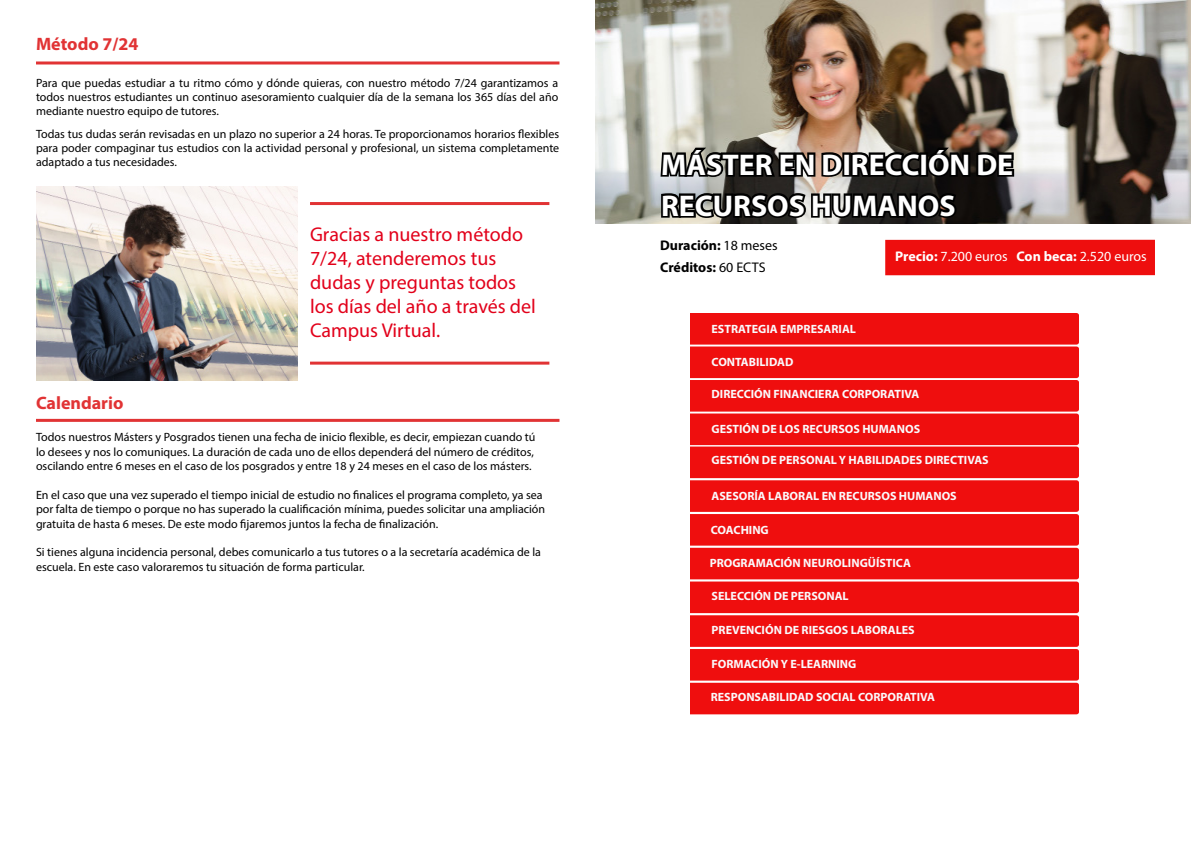
<style>
.page{position:relative;width:1191px;height:842px;background:#fff}
.page>*{position:absolute;margin:0;border:0;box-sizing:border-box;transform-origin:0 0}
.t1{font:700 30px/41px "Myriad Pro";color:#fff}
.t2{font:20px/24px "Myriad Pro";color:#e2001a}
.t3{font:700 18px "Myriad Pro";color:#e13334}
.t4{font:14px "Myriad Pro";color:#fff}
.t5{font:700 14px/21.8px "Myriad Pro";color:#000}
.t6{font:12px/14.4px "Myriad Pro";color:#000}
.t7{font:700 12px "Myriad Pro";color:#fafafc}
.s1{font-weight:700}
.s2{font-weight:400}
</style>
<div class="page">
<img style="left:36px;top:187px;width:262px;height:193px">
<hr style="left:310px;top:362px;width:239px;height:3px;background:#e13334">
<hr style="left:310px;top:202px;width:239px;height:3px;background:#e13334">
<hr style="left:36px;top:61px;width:523px;height:3px;background:#e13334">
<hr style="left:36px;top:419px;width:523px;height:3px;background:#e13334">
<img style="left:690px;top:313px;width:304px;height:402px">
<img style="left:595px;top:0;width:596px;height:224px">
<svg style="left:658px;top:144px;width:358px;height:36px;background:#383430"></svg>
<svg style="left:659px;top:190px;width:299px;height:31px;background:#262624"></svg>
<div style="left:885px;top:240px;width:270px;height:35px;background:#ee0e0e"></div>
<img style="left:994px;top:313px;width:84px;height:402px">
<h3 class="t3" style="left:36px;top:32px;width:104px">Método 7/24</h3>
<p class="t6" style="left:36px;top:75px;width:524px;text-align:justify">Para que puedas estudiar a tu ritmo cómo y dónde quieras, con nuestro método 7/24 garantizamos a todos nuestros estudiantes un continuo asesoramiento cualquier día de la semana los 365 días del año mediante nuestro equipo de tutores.</p>
<p class="t6" style="left:36px;top:126px;width:525px;text-align:justify">Todas tus dudas serán revisadas en un plazo no superior a 24 horas. Te proporcionamos horarios flexibles para poder compaginar tus estudios con la actividad personal y profesional, un sistema completamente adaptado a tus necesidades.</p>
<h3 class="t3" style="left:36px;top:391px;width:89px">Calendario</h3>
<h2 class="t2" style="left:310px;top:221px;width:227px">Gracias a nuestro método<br>7/24, atenderemos tus dudas y preguntas todos los días del año a través del<br>Campus Virtual.</h2>
<p class="t6" style="left:36px;top:430px;width:501px">Todos nuestros Másters y Posgrados tienen una fecha de inicio flexible, es decir, empiezan cuando tú lo desees y nos lo comuniques. La duración de cada uno de ellos dependerá del número de créditos, oscilando entre 6 meses en el caso de los posgrados y entre 18 y 24 meses en el caso de los másters.</p>
<p class="t6" style="left:36px;top:487px;width:511px">En el caso que una vez superado el tiempo inicial de estudio no finalices el programa completo, ya sea por falta de tiempo o porque no has superado la cualificación mínima, puedes solicitar una ampliación gratuita de hasta 6 meses. De este modo fijaremos juntos la fecha de finalización.</p>
<p class="t6" style="left:36px;top:545px;width:506px">Si tienes alguna incidencia personal, debes comunicarlo a tus tutores o a la secretaría académica de la escuela. En este caso valoraremos tu situación de forma particular.</p>
<h1 class="t1" style="left:661px;top:143px;width:354px">MÁSTER EN DIRECCIÓN DE<br>RECURSOS HUMANOS</h1>
<p class="t4" style="left:895px;top:248px;width:253px"><span class="s1">Precio:</span> 7.200 euros <span class="s1">Con beca:</span> 2.520 euros</p>
<p class="t5" style="left:660px;top:234px;width:119px">Duración: <span class="s2">18 meses<br></span>Créditos: <span class="s2">60 ECTS</span></p>
<p class="t7" style="left:711px;top:321px;width:146px">ESTRATEGIA EMPRESARIAL</p>
<p class="t7" style="left:711px;top:354px;width:83px">CONTABILIDAD</p>
<p class="t7" style="left:711px;top:387px;width:209px">DIRECCIÓN FINANCIERA CORPORATIVA</p>
<p class="t7" style="left:711px;top:421px;width:210px">GESTIÓN DE LOS RECURSOS HUMANOS</p>
<p class="t7" style="left:711px;top:452px;width:279px">GESTIÓN DE PERSONAL Y HABILIDADES DIRECTIVAS</p>
<p class="t7" style="left:711px;top:488px;width:247px">ASESORÍA LABORAL EN RECURSOS HUMANOS</p>
<p class="t7" style="left:710px;top:522px;width:60px">COACHING</p>
<p class="t7" style="left:709px;top:555px;width:203px">PROGRAMACIÓN NEUROLINGÜÍSTICA</p>
<p class="t7" style="left:711px;top:588px;width:139px">SELECCIÓN DE PERSONAL</p>
<p class="t7" style="left:711px;top:622px;width:205px">PREVENCIÓN DE RIESGOS LABORALES</p>
<p class="t7" style="left:711px;top:656px;width:146px">FORMACIÓN Y E-LEARNING</p>
<p class="t7" style="left:710px;top:689px;width:226px">RESPONSABILIDAD SOCIAL CORPORATIVA</p>
</div>
